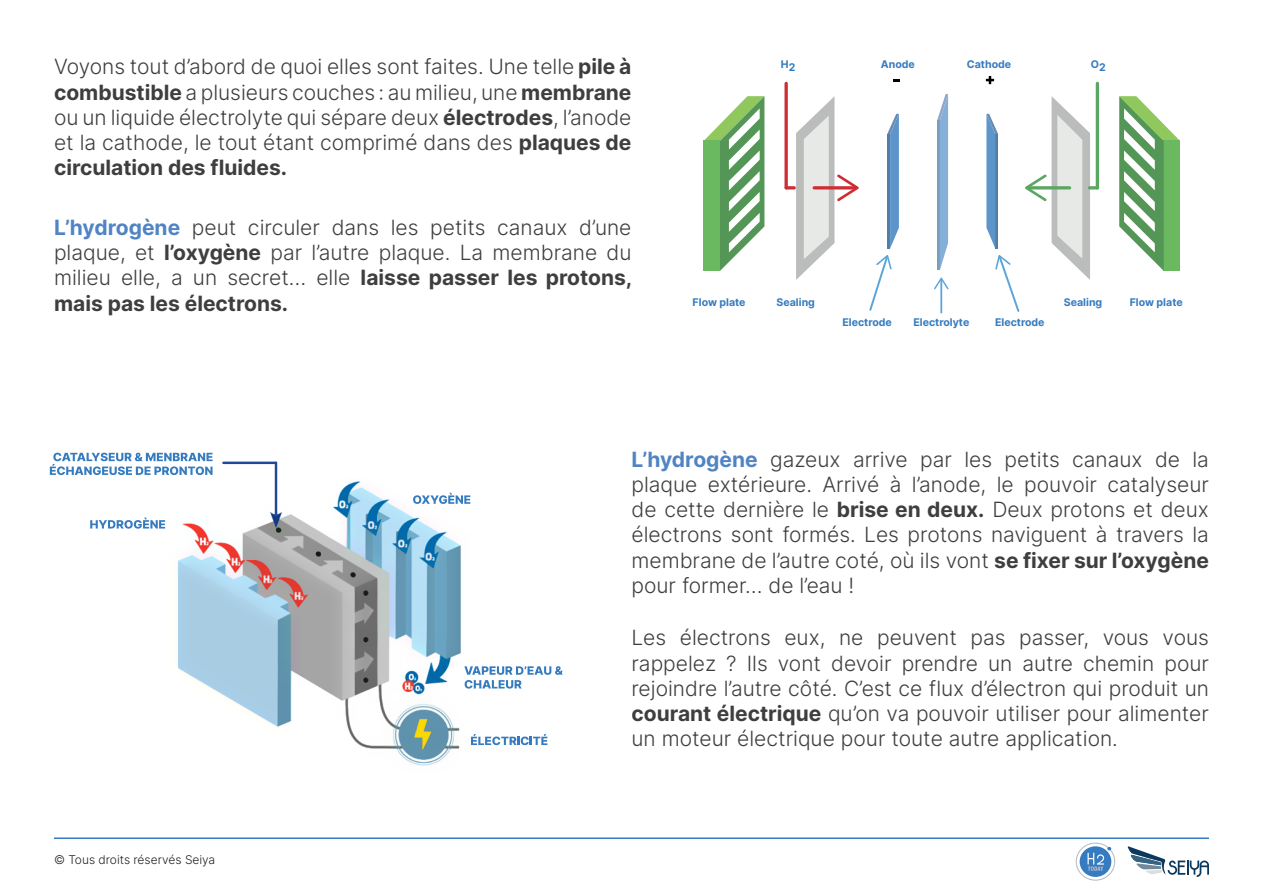
<style>
.page{position:relative;width:1263px;height:893px;background:#fff}
.page>*{position:absolute;margin:0;border:0;box-sizing:border-box;transform-origin:0 0}
.t1{font:300 21px/25.2px "Inter";color:#3e3e3f;text-align:justify}
.t2{font:300 12px "Inter";color:#231f20}
.t3{font:700 10.65px "Inter";color:#357bbf}
.s1{font-weight:700}
.s2{font-weight:700;color:#5084c4}
</style>
<div class="page">
<hr style="left:54px;top:837px;width:1155px;height:2px;background:#357bbf">
<svg style="left:1127px;top:846px;width:82px;height:31px"></svg>
<div style="left:1076px;top:843px;width:39px;height:37px;border:1px solid #b2b8c7;border-radius:50%"></div>
<div style="left:1080px;top:846px;width:31px;height:31px;background:#357bbf;border-radius:50%"></div>
<svg style="left:1087px;top:847px;width:24px;height:24px"></svg>
<hr style="left:940px;top:279px;width:2px;height:34px;background:#5ba5da">
<svg style="left:934px;top:278px;width:14px;height:11px"></svg>
<svg style="left:786px;top:96px;width:73px;height:184px"></svg>
<svg style="left:784px;top:83px;width:4px;height:105px"></svg>
<hr style="left:1096px;top:83px;width:3px;height:105px;background:#5aa762">
<svg style="left:893px;top:79px;width:6px;height:2px"></svg>
<svg style="left:986px;top:76px;width:8px;height:8px"></svg>
<svg style="left:704px;top:96px;width:60px;height:175px"></svg>
<svg style="left:1119px;top:96px;width:61px;height:175px"></svg>
<svg style="left:869px;top:114px;width:30px;height:197px"></svg>
<svg style="left:937px;top:94px;width:11px;height:176px;background:#91b4d6"></svg>
<svg style="left:986px;top:96px;width:111px;height:216px"></svg>
<img style="left:165px;top:479px;width:383px;height:287px">
<svg style="left:50px;top:453px;width:163px;height:22px"></svg>
<svg style="left:90px;top:517px;width:75px;height:12px"></svg>
<svg style="left:413px;top:493px;width:57px;height:11px"></svg>
<svg style="left:464px;top:666px;width:99px;height:23px"></svg>
<svg style="left:471px;top:734px;width:76px;height:11px"></svg>
<hr style="left:275px;top:463px;width:2px;height:52px;background:#21479b">
<hr style="left:223px;top:462px;width:53px;height:2px;background:#21479b">
<p class="t1" style="left:54px;top:54px;width:579px">Voyons tout d’abord de quoi elles sont faites. Une telle <span class="s1">pile à combustible</span> a plusieurs couches : au milieu, une <span class="s1">membrane </span>ou un liquide électrolyte qui sépare deux <span class="s1">électrodes</span>, l’anode et la cathode, le tout étant comprimé dans des <span class="s1">plaques de circulation des fluides.</span></p>
<p class="t1" style="left:54px;top:214px;width:580px"><span class="s2">L’hydrogène</span> peut circuler dans les petits canaux d’une plaque, et <span class="s1">l’oxygène</span> par l’autre plaque. La membrane du milieu elle, a un secret… elle <span class="s1">laisse passer les protons, mais pas les électrons.</span></p>
<p class="t3" style="left:781px;top:58px;width:16px">H2</p>
<p class="t3" style="left:881px;top:56px;width:36px">Anode</p>
<p class="t3" style="left:967px;top:56px;width:46px">Cathode</p>
<p class="t3" style="left:1091px;top:58px;width:16px">O2</p>
<p class="t3" style="left:693px;top:295px;width:54px">Flow plate</p>
<p class="t3" style="left:776px;top:295px;width:40px">Sealing</p>
<p class="t3" style="left:1130px;top:295px;width:54px">Flow plate</p>
<p class="t3" style="left:1064px;top:295px;width:40px">Sealing</p>
<p class="t3" style="left:842px;top:315px;width:51px">Electrode</p>
<p class="t3" style="left:913px;top:315px;width:57px">Electrolyte</p>
<p class="t3" style="left:995px;top:315px;width:51px">Electrode</p>
<p class="t2" style="left:54px;top:851px;width:163px">© Tous droits réservés Seiya</p>
<p class="t1" style="left:631px;top:446px;width:579px"><span class="s2">L’hydrogène</span> gazeux arrive par les petits canaux de la plaque extérieure. Arrivé à l’anode, le pouvoir catalyseur de cette dernière le <span class="s1">brise en deux.</span> Deux protons et deux électrons sont formés. Les protons naviguent à travers la membrane de l’autre coté, où ils vont <span class="s1">se fixer sur l’oxygène </span>pour former… de l’eau !</p>
<p class="t1" style="left:631px;top:625px;width:579px">Les électrons eux, ne peuvent pas passer, vous vous rappelez ? Ils vont devoir prendre un autre chemin pour rejoindre l’autre côté. C’est ce flux d’électron qui produit un <span class="s1">courant électrique</span> qu’on va pouvoir utiliser pour alimenter un moteur électrique pour toute autre application.</p>
</div>
